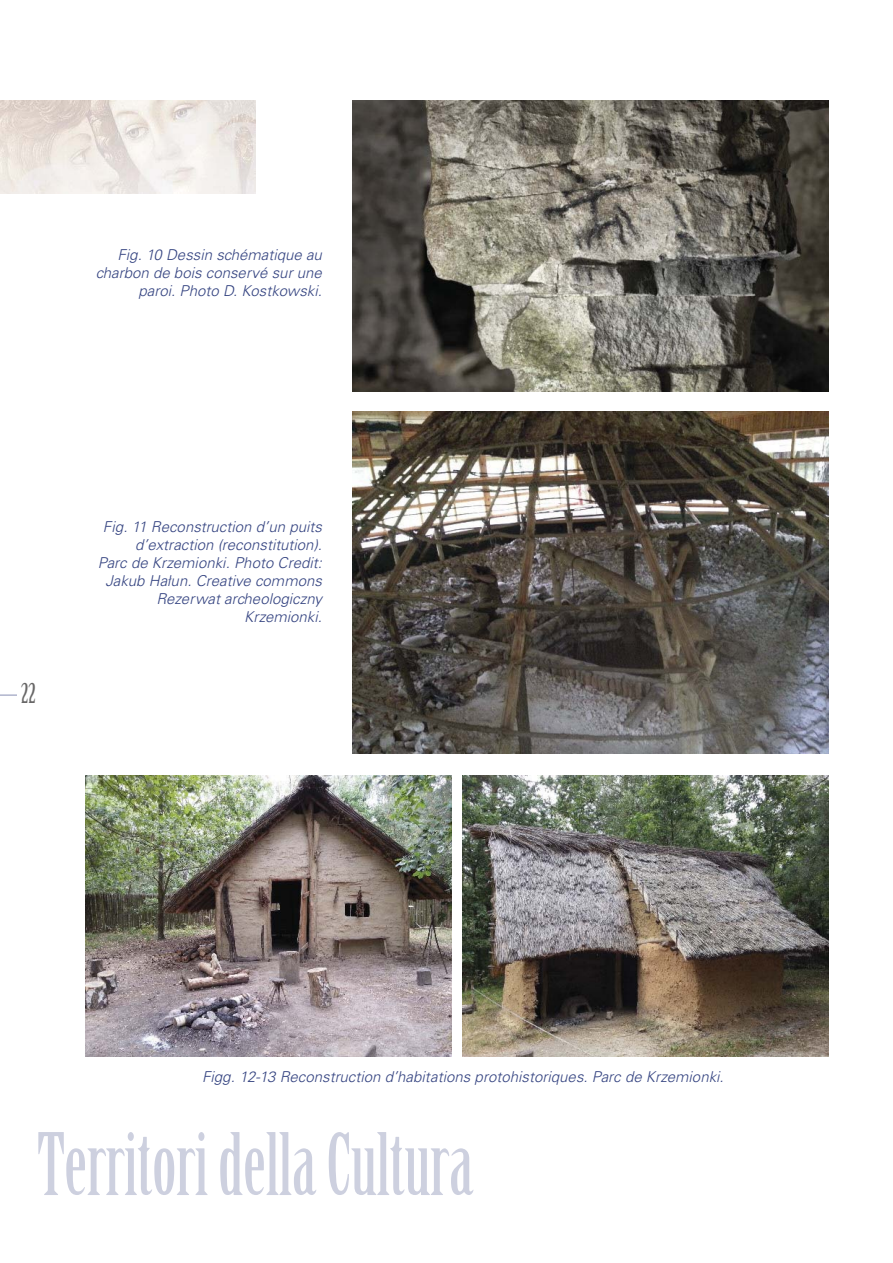
<style>
.page{position:relative;width:893px;height:1263px;background:#fff}
.page>*{position:absolute;margin:0;border:0;box-sizing:border-box;transform-origin:0 0}
.t1{font:84px "Birch Std";color:#cdd0df}
.t2{font:27px "Birch Std";color:#686767}
.t3{font:italic 300 15px/18px "Univers";color:#354481;text-align:right}
</style>
<div class="page">
<svg style="left:0;top:694px;width:17px;height:2px"></svg>
<img style="left:0;top:100px;width:255px;height:94px">
<img style="left:353px;top:100px;width:476px;height:291px">
<img style="left:353px;top:411px;width:476px;height:342px">
<img style="left:462px;top:775px;width:367px;height:281px">
<img style="left:85px;top:775px;width:366px;height:281px">
<p class="t3" style="left:96px;top:247px;width:228px">Fig. 10 Dessin schématique au charbon de bois conservé sur une paroi. Photo D. Kostkowski.</p>
<h2 class="t2" style="left:21px;top:681px;width:16px">22</h2>
<p class="t3" style="left:98px;top:519px;width:226px">Fig. 11 Reconstruction d’un puits d’extraction (reconstitution).<br>Parc de Krzemionki. Photo Credit:<br>Jakub Hałun. Creative commons<br>Rezerwat archeologiczny<br>Krzemionki.</p>
<p class="t3" style="left:202px;top:1069px;width:523px">Figg. 12-13 Reconstruction d’habitations protohistoriques. Parc de Krzemionki.</p>
<h1 class="t1" style="left:37px;top:1129px;width:438px">Territori della Cultura</h1>
</div>
